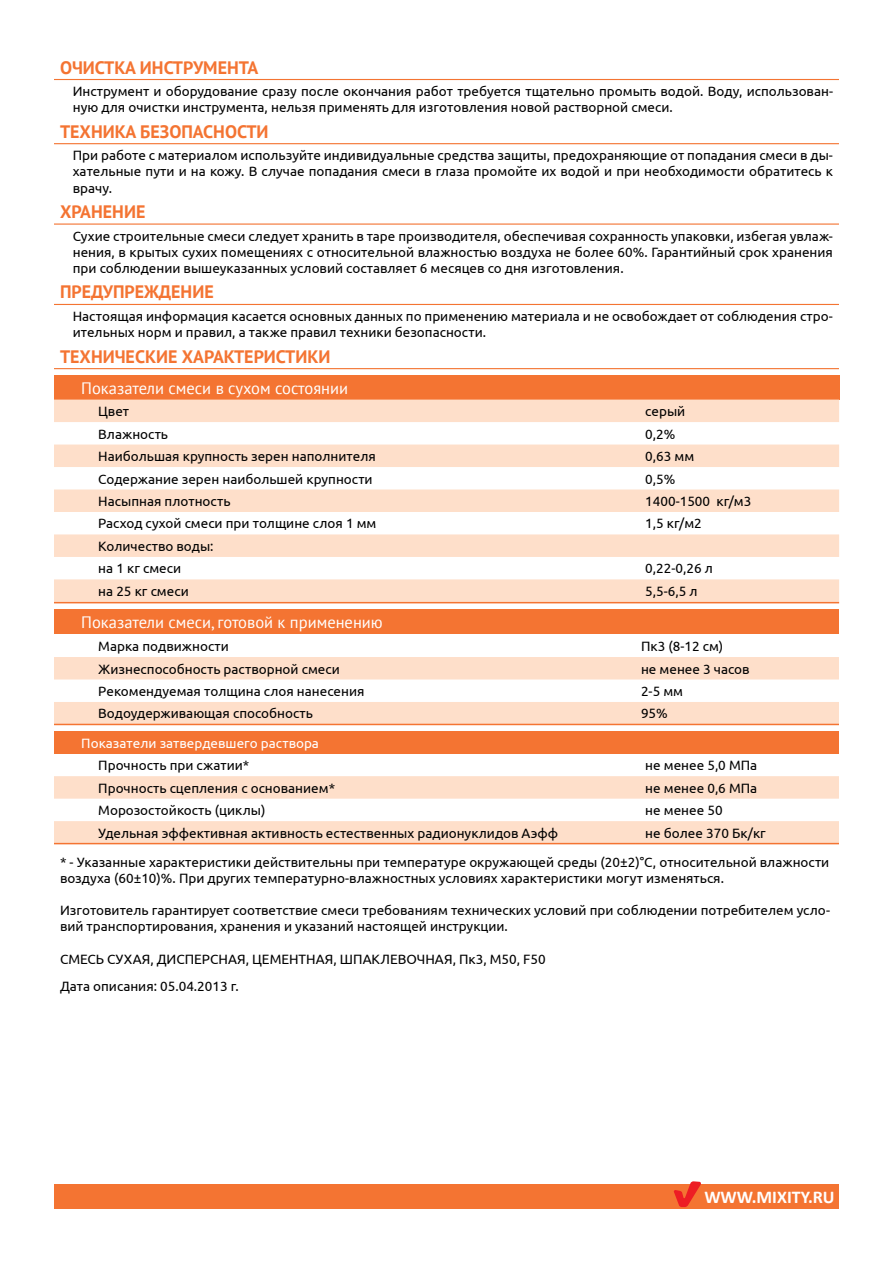
<style>
.page{position:relative;width:893px;height:1263px;background:#fff}
.page>*{position:absolute;margin:0;border:0;box-sizing:border-box;transform-origin:0 0}
.t1{font:700 18px "PT Sans";color:#f47432}
.t2{font:700 18px "Calibri";color:#fff}
.t3{font:16.5px "PT Sans";color:#fff}
.t4{font:13.5px/16.2px "Ubuntu";color:#000}
.t5{font:13.5px "Ubuntu";color:#fff}
</style>
<div class="page">
<hr style="left:54px;top:79px;width:785px;height:1px;background:#f47432">
<hr style="left:54px;top:143px;width:785px;height:1px;background:#f47432">
<hr style="left:54px;top:223px;width:785px;height:2px;background:#f47432">
<hr style="left:54px;top:304px;width:785px;height:1px;background:#f47432">
<hr style="left:54px;top:368px;width:785px;height:1px;background:#f47432">
<div style="left:54px;top:375px;width:785px;height:25px;background:#f47432"></div>
<svg style="left:54px;top:400px;width:785px;height:202px;fill:#fedfca"></svg>
<hr style="left:54px;top:602px;width:581px;height:1px;background:#f47432">
<hr style="left:635px;top:602px;width:204px;height:1px;background:#f47432">
<div style="left:54px;top:609px;width:785px;height:25px;background:#f47432"></div>
<svg style="left:54px;top:657px;width:785px;height:67px;fill:#fedfca"></svg>
<hr style="left:54px;top:724px;width:581px;height:1px;background:#f47432">
<hr style="left:635px;top:724px;width:204px;height:1px;background:#f47432">
<div style="left:54px;top:731px;width:785px;height:23px;background:#f47432"></div>
<svg style="left:54px;top:776px;width:785px;height:67px;fill:#fedfca"></svg>
<hr style="left:54px;top:843px;width:581px;height:1px;background:#f47432">
<hr style="left:635px;top:843px;width:204px;height:1px;background:#f47432">
<div style="left:54px;top:1184px;width:785px;height:25px;background:#f47432"></div>
<svg style="left:674px;top:1181px;width:27px;height:26px"></svg>
<h1 class="t1" style="left:60px;top:55px;width:200px">ОЧИСТКА ИНСТРУМЕНТА</h1>
<p class="t4" style="left:73px;top:83px;width:762px">Инструмент и оборудование сразу после окончания работ требуется тщательно промыть водой. Воду, использован&shy;ную для очистки инструмента, нельзя применять для изготовления новой растворной смеси.</p>
<h1 class="t1" style="left:60px;top:119px;width:210px">ТЕХНИКА БЕЗОПАСНОСТИ</h1>
<p class="t4" style="left:73px;top:147px;width:762px;text-align:justify">При работе с материалом используйте индивидуальные средства защиты, предохраняющие от попадания смеси в ды&shy;хательные пути и на кожу. В случае попадания смеси в глаза промойте их водой и при необходимости обратитесь к врачу.</p>
<h1 class="t1" style="left:60px;top:200px;width:87px">ХРАНЕНИЕ</h1>
<p class="t4" style="left:73px;top:227px;width:762px;text-align:justify">Сухие строительные смеси следует хранить в таре производителя, обеспечивая сохранность упаковки, избегая увлаж&shy;нения, в крытых сухих помещениях с относительной влажностью воздуха не более 60%. Гарантийный срок хранения при соблюдении вышеуказанных условий составляет 6 месяцев со дня изготовления.</p>
<h1 class="t1" style="left:60px;top:280px;width:155px">ПРЕДУПРЕЖДЕНИЕ</h1>
<p class="t4" style="left:73px;top:308px;width:762px">Настоящая информация касается основных данных по применению материала и не освобождает от соблюдения стро&shy;ительных норм и правил, а также правил техники безопасности.</p>
<h1 class="t1" style="left:60px;top:344px;width:272px">ТЕХНИЧЕСКИЕ ХАРАКТЕРИСТИКИ</h1>
<p class="t3" style="left:81px;top:377px;width:268px">Показатели смеси в сухом состоянии</p>
<p class="t4" style="left:98px;top:403px;width:32px">Цвет</p>
<p class="t4" style="left:645px;top:403px;width:42px">серый</p>
<p class="t4" style="left:98px;top:425px;width:71px">Влажность</p>
<p class="t4" style="left:645px;top:425px;width:32px">0,2%</p>
<p class="t4" style="left:98px;top:448px;width:279px">Наибольшая крупность зерен наполнителя</p>
<p class="t4" style="left:645px;top:448px;width:51px">0,63 мм</p>
<p class="t4" style="left:98px;top:470px;width:276px">Содержание зерен наибольшей крупности</p>
<p class="t4" style="left:645px;top:470px;width:32px">0,5%</p>
<p class="t4" style="left:98px;top:493px;width:134px">Насыпная плотность</p>
<p class="t4" style="left:645px;top:493px;width:108px">1400-1500 кг/м3</p>
<p class="t4" style="left:98px;top:515px;width:280px">Расход сухой смеси при толщине слоя 1 мм</p>
<p class="t4" style="left:645px;top:515px;width:58px">1,5 кг/м2</p>
<p class="t4" style="left:98px;top:534px;width:117px;line-height:22.5px">Количество воды: на 1 кг смеси</p>
<p class="t4" style="left:645px;top:560px;width:69px">0,22-0,26 л</p>
<p class="t4" style="left:98px;top:583px;width:92px">на 25 кг смеси</p>
<p class="t4" style="left:645px;top:583px;width:54px">5,5-6,5 л</p>
<p class="t3" style="left:81px;top:611px;width:303px">Показатели смеси, готовой к применению</p>
<p class="t4" style="left:98px;top:638px;width:132px">Марка подвижности</p>
<p class="t4" style="left:641px;top:638px;width:84px">Пк3 (8-12 см)</p>
<p class="t4" style="left:98px;top:660px;width:243px">Жизнеспособность растворной смеси</p>
<p class="t4" style="left:641px;top:660px;width:110px">не менее 3 часов</p>
<p class="t4" style="left:98px;top:683px;width:268px">Рекомендуемая толщина слоя нанесения</p>
<p class="t4" style="left:641px;top:683px;width:44px">2-5 мм</p>
<p class="t4" style="left:98px;top:705px;width:216px">Водоудерживающая способность</p>
<p class="t4" style="left:641px;top:705px;width:28px">95%</p>
<p class="t5" style="left:81px;top:735px;width:239px">Показатели затвердевшего раствора</p>
<p class="t4" style="left:98px;top:757px;width:153px">Прочность при сжатии*</p>
<p class="t4" style="left:645px;top:757px;width:114px">не менее 5,0 МПа</p>
<p class="t4" style="left:98px;top:779px;width:238px">Прочность сцепления с основанием*</p>
<p class="t4" style="left:645px;top:779px;width:114px">не менее 0,6 МПа</p>
<p class="t4" style="left:98px;top:802px;width:169px">Морозостойкость (циклы)</p>
<p class="t4" style="left:645px;top:802px;width:79px">не менее 50</p>
<p class="t4" style="left:98px;top:824px;width:461px">Удельная эффективная активность естественных радионуклидов Аэфф</p>
<p class="t4" style="left:60px;top:818px;width:771px;line-height:29.2px;text-indent:585px">не более 370 Бк/кг<br>* - Указанные характеристики действительны при температуре окружающей среды (20±2)°С, относительной влажности</p>
<p class="t4" style="left:60px;top:870px;width:665px">воздуха (60±10)%. При других температурно-влажностных условиях характеристики могут изменяться.</p>
<p class="t4" style="left:60px;top:901px;width:772px">Изготовитель гарантирует соответствие смеси требованиям технических условий при соблюдении потребителем усло&shy;вий транспортирования, хранения и указаний настоящей инструкции.</p>
<p class="t4" style="left:60px;top:945px;width:487px;line-height:27px">СМЕСЬ СУХАЯ, ДИСПЕРСНАЯ, ЦЕМЕНТНАЯ, ШПАКЛЕВОЧНАЯ, Пк3, М50, F50<br>Дата описания: 05.04.2013 г.</p>
<h1 class="t2" style="left:704px;top:1186px;width:132px">WWW.MIXITY.RU</h1>
</div>
